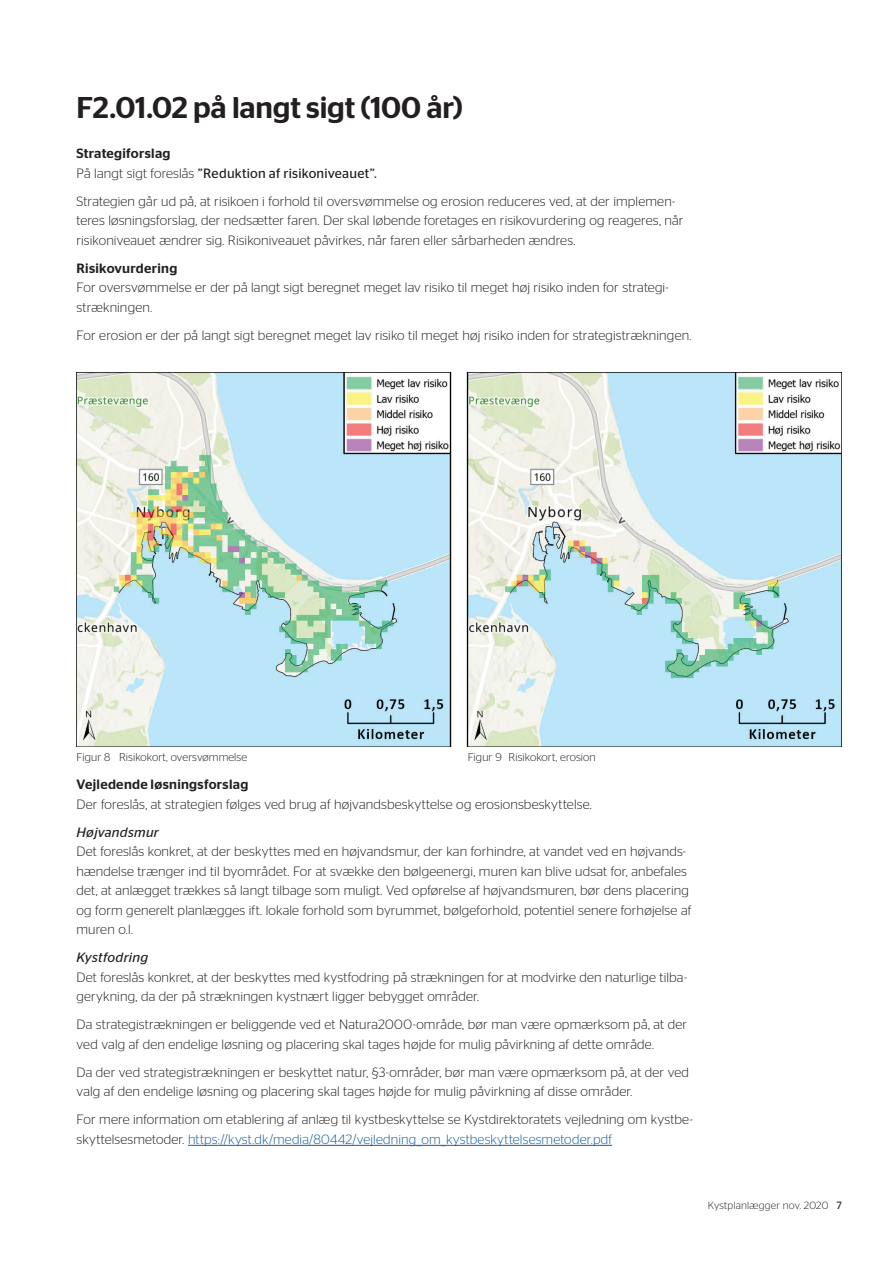
<style>
.page{position:relative;width:893px;height:1263px;background:#fff}
.page>*{position:absolute;margin:0;border:0;box-sizing:border-box;transform-origin:0 0}
.t1{font:500 30px "Stag Sans";letter-spacing:-.01em;color:#231f20}
.t2{font:300 13.5px/19.5px "Stag Sans";letter-spacing:.01em;color:#231f20}
.t3{font:13.5px/19.5px "Stag Sans";letter-spacing:.015em;color:#231f20}
.t4{font:500 13.5px "Stag Sans";letter-spacing:.02em;color:#231f20}
.t5{font:italic 13.5px "Stag Sans";letter-spacing:.02em;color:#231f20}
.t6{font:300 11.25px "Stag Sans";letter-spacing:.01em;color:#231f20}
.t7{font:300 10.5px "Stag Sans";letter-spacing:.02em;color:#231f20}
.s1{font-weight:500}
.s2{font-weight:300}
.s3{color:#175d9e}
.s4{font-weight:400}
</style>
<div class="page">
<hr style="left:188px;top:1145px;width:424px;height:1px;background:#175d9e">
<img style="left:77px;top:372px;width:765px;height:374px">
<h1 class="t1" style="left:77px;top:90px;width:388px">F2.01.02 på langt sigt (100 år)</h1>
<p class="t3" style="left:77px;top:144px;width:302px"><span class="s1">Strategiforslag<br></span><span class="s2">På langt sigt foreslås</span> ”Reduktion af risikoniveauet”.</p>
<p class="t2" style="left:77px;top:191px;width:608px">Strategien går ud på, at risikoen i forhold til oversvømmelse og erosion reduceres ved, at der implemen&shy;teres løsningsforslag, der nedsætter faren. Der skal løbende foretages en risikovurdering og reageres, når risikoniveauet ændrer sig. Risikoniveauet påvirkes, når faren eller sårbarheden ændres.</p>
<p class="t4" style="left:77px;top:260px;width:102px">Risikovurdering</p>
<p class="t2" style="left:77px;top:278px;width:594px">For oversvømmelse er der på langt sigt beregnet meget lav risiko til meget høj risiko inden for strategi&shy;strækningen.</p>
<p class="t2" style="left:77px;top:325px;width:616px">For erosion er der på langt sigt beregnet meget lav risiko til meget høj risiko inden for strategistrækningen.</p>
<p class="t6" style="left:77px;top:751px;width:172px">Figur 8 Risikokort, oversvømmelse</p>
<p class="t6" style="left:468px;top:751px;width:130px">Figur 9 Risikokort, erosion</p>
<p class="t4" style="left:77px;top:777px;width:173px">Vejledende løsningsforslag</p>
<p class="t2" style="left:77px;top:794px;width:517px">Der foreslås, at strategien følges ved brug af højvandsbeskyttelse og erosionsbeskyttelse.</p>
<p class="t5" style="left:77px;top:824px;width:84px">Højvandsmur</p>
<p class="t2" style="left:77px;top:842px;width:616px">Det foreslås konkret, at der beskyttes med en højvandsmur, der kan forhindre, at vandet ved en højvands&shy;hændelse trænger ind til byområdet. For at svække den bølgeenergi, muren kan blive udsat for, anbefales det, at anlægget trækkes så langt tilbage som muligt. Ved opførelse af højvandsmuren, bør dens placering og form generelt planlægges ift. lokale forhold som byrummet, bølgeforhold, potentiel senere forhøjelse af muren o.l.</p>
<p class="t5" style="left:77px;top:950px;width:73px">Kystfodring</p>
<p class="t2" style="left:77px;top:967px;width:612px">Det foreslås konkret, at der beskyttes med kystfodring på strækningen for at modvirke den naturlige tilba&shy;gerykning, da der på strækningen kystnært ligger bebygget områder.</p>
<p class="t2" style="left:77px;top:1015px;width:612px">Da strategistrækningen er beliggende ved et Natura2000-område, bør man være opmærksom på, at der ved valg af den endelige løsning og placering skal tages højde for mulig påvirkning af dette område.</p>
<p class="t2" style="left:77px;top:1062px;width:614px">Da der ved strategistrækningen er beskyttet natur, §3-områder, bør man være opmærksom på, at der ved valg af den endelige løsning og placering skal tages højde for mulig påvirkning af disse områder.</p>
<p class="t2" style="left:77px;top:1110px;width:618px">For mere information om etablering af anlæg til kystbeskyttelse se Kystdirektoratets vejledning om kystbe&shy;skyttelsesmetoder. <span class="s3">https://kyst.dk/media/80442/vejledning_om_kystbeskyttelsesmetoder.pdf</span></p>
<p class="t7" style="left:708px;top:1200px;width:135px">Kystplanlægger nov. 2020 <span class="s4">7</span></p>
</div>
